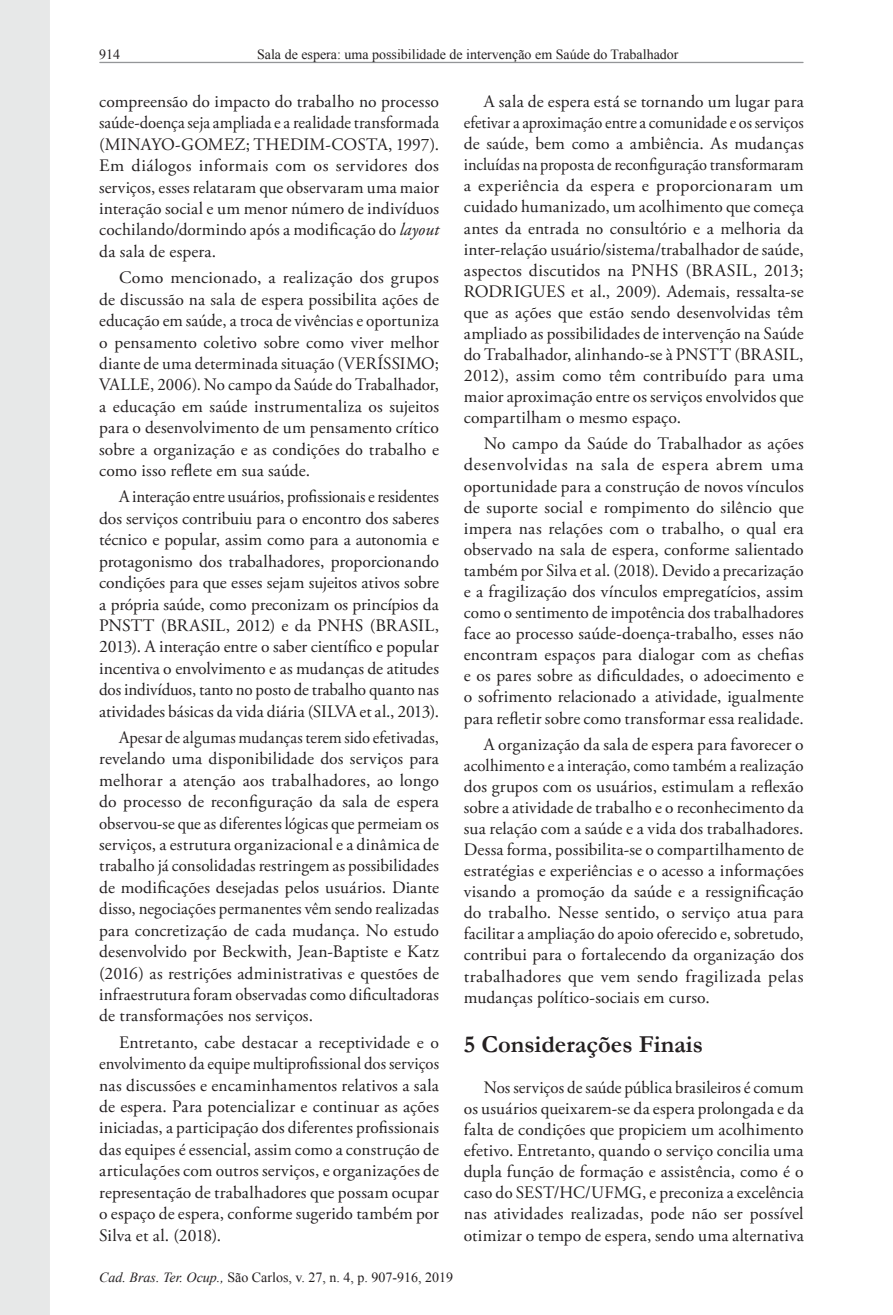
<style>
.page{position:relative;width:893px;height:1315px;background:#fff}
.page>*{position:absolute;margin:0;border:0;box-sizing:border-box;transform-origin:0 0}
.Heading1{font:700 24.5px "Garamond";color:#231f20}
.Paragraph{font:17.5px/21px "Adobe Garamond Pro";letter-spacing:.01em;color:#231f20;text-align:justify}
.Paragraph-2{font:17.5px/21.3px "Adobe Garamond Pro";letter-spacing:.01em;color:#231f20;text-align:justify;scale:.94 1}
.Paragraph-3{font:17.5px/21.3px "Adobe Garamond Pro";letter-spacing:.01em;color:#231f20;text-align:justify;scale:.96 1}
.t1{font:14px "Times New Roman";color:#231f20}
.s1{font-style:italic}
</style>
<div class="page">
<div style="left:0;top:0;width:50px;height:1315px;background:#e7e8e8"></div>
<hr style="left:100px;top:62px;width:703px;height:1px;background:#949698">
<p class="t1" style="left:257px;top:45px;width:423px">Sala de espera: uma possibilidade de intervenção em Saúde do Trabalhador</p>
<p class="Paragraph" style="left:99px;top:91px;width:341px">compreensão do impacto do trabalho no processo saúde-doença seja ampliada e a realidade transformada (MINAYO-GOMEZ; THEDIM-COSTA, 1997).<br>Em diálogos informais com os servidores dos serviços, esses relataram que observaram uma maior interação social e um menor número de indivíduos cochilando/dormindo após a modificação do <span class="s1">layout </span>da sala de espera.</p>
<p class="Paragraph" style="left:99px;top:268px;width:341px;text-indent:20px">Como mencionado, a realização dos grupos de discussão na sala de espera possibilita ações de educação em saúde, a troca de vivências e oportuniza o pensamento coletivo sobre como viver melhor diante de uma determinada situação (VERÍSSIMO; VALLE, 2006). No campo da Saúde do Trabalhador, a educação em saúde instrumentaliza os sujeitos para o desenvolvimento de um pensamento crítico sobre a organização e as condições do trabalho e como isso reflete em sua saúde.</p>
<p class="Paragraph-3" style="left:99px;top:487px;width:356px;text-indent:20px">A interação entre usuários, profissionais e residentes dos serviços contribuiu para o encontro dos saberes técnico e popular, assim como para a autonomia e protagonismo dos trabalhadores, proporcionando condições para que esses sejam sujeitos ativos sobre a própria saúde, como preconizam os princípios da PNSTT (BRASIL, 2012) e da PNHS (BRASIL, 2013). A interação entre o saber científico e popular incentiva o envolvimento e as mudanças de atitudes dos indivíduos, tanto no posto de trabalho quanto nas atividades básicas da vida diária (SILVA et al., 2013).</p>
<p class="Paragraph-2" style="left:99px;top:727px;width:363px;text-indent:20px">Apesar de algumas mudanças terem sido efetivadas, revelando uma disponibilidade dos serviços para melhorar a atenção aos trabalhadores, ao longo do processo de reconfiguração da sala de espera observou-se que as diferentes lógicas que permeiam os serviços, a estrutura organizacional e a dinâmica de trabalho já consolidadas restringem as possibilidades de modificações desejadas pelos usuários. Diante disso, negociações permanentes vêm sendo realizadas para concretização de cada mudança. No estudo desenvolvido por Beckwith, Jean-Baptiste e Katz (2016) as restrições administrativas e questões de infraestrutura foram observadas como dificultadoras de transformações nos serviços.</p>
<p class="Paragraph" style="left:99px;top:1032px;width:341px;text-indent:20px">Entretanto, cabe destacar a receptividade e o envolvimento da equipe multiprofissional dos serviços nas discussões e encaminhamentos relativos a sala de espera. Para potencializar e continuar as ações iniciadas, a participação dos diferentes profissionais das equipes é essencial, assim como a construção de articulações com outros serviços, e organizações de representação de trabalhadores que possam ocupar o espaço de espera, conforme sugerido também por Silva et al. (2018).</p>
<p class="Paragraph" style="left:464px;top:92px;width:341px;text-indent:20px">A sala de espera está se tornando um lugar para efetivar a aproximação entre a comunidade e os serviços de saúde, bem como a ambiência. As mudanças incluídas na proposta de reconfiguração transformaram a experiência da espera e proporcionaram um cuidado humanizado, um acolhimento que começa antes da entrada no consultório e a melhoria da inter-relação usuário/sistema/trabalhador de saúde, aspectos discutidos na PNHS (BRASIL, 2013; RODRIGUES et al., 2009). Ademais, ressalta-se que as ações que estão sendo desenvolvidas têm ampliado as possibilidades de intervenção na Saúde do Trabalhador, alinhando-se à PNSTT (BRASIL, 2012), assim como têm contribuído para uma maior aproximação entre os serviços envolvidos que compartilham o mesmo espaço.</p>
<p class="Paragraph" style="left:464px;top:434px;width:341px;text-indent:20px">No campo da Saúde do Trabalhador as ações desenvolvidas na sala de espera abrem uma oportunidade para a construção de novos vínculos de suporte social e rompimento do silêncio que impera nas relações com o trabalho, o qual era observado na sala de espera, conforme salientado também por Silva et al. (2018). Devido a precarização e a fragilização dos vínculos empregatícios, assim como o sentimento de impotência dos trabalhadores face ao processo saúde-doença-trabalho, esses não encontram espaços para dialogar com as chefias e os pares sobre as dificuldades, o adoecimento e o sofrimento relacionado a atividade, igualmente para refletir sobre como transformar essa realidade.</p>
<p class="Paragraph" style="left:464px;top:734px;width:341px;text-indent:20px">A organização da sala de espera para favorecer o acolhimento e a interação, como também a realização dos grupos com os usuários, estimulam a reflexão sobre a atividade de trabalho e o reconhecimento da sua relação com a saúde e a vida dos trabalhadores.<br>Dessa forma, possibilita-se o compartilhamento de estratégias e experiências e o acesso a informações visando a promoção da saúde e a ressignificação do trabalho. Nesse sentido, o serviço atua para facilitar a ampliação do apoio oferecido e, sobretudo, contribui para o fortalecendo da organização dos trabalhadores que vem sendo fragilizada pelas mudanças político-sociais em curso.</p>
<p class="Heading1" style="left:464px;top:1027px;width:241px">5 Considerações Finais</p>
<p class="Paragraph" style="left:464px;top:1077px;width:341px;text-indent:20px">Nos serviços de saúde pública brasileiros é comum os usuários queixarem-se da espera prolongada e da falta de condições que propiciem um acolhimento efetivo. Entretanto, quando o serviço concilia uma dupla função de formação e assistência, como é o caso do SEST/HC/UFMG, e preconiza a excelência nas atividades realizadas, pode não ser possível otimizar o tempo de espera, sendo uma alternativa</p>
<p class="t1" style="left:99px;top:1268px;width:356px"><span class="s1">Cad. Bras. Ter. Ocup.,</span> São Carlos, v. 27, n. 4, p. 907-916, 2019</p>
</div>
